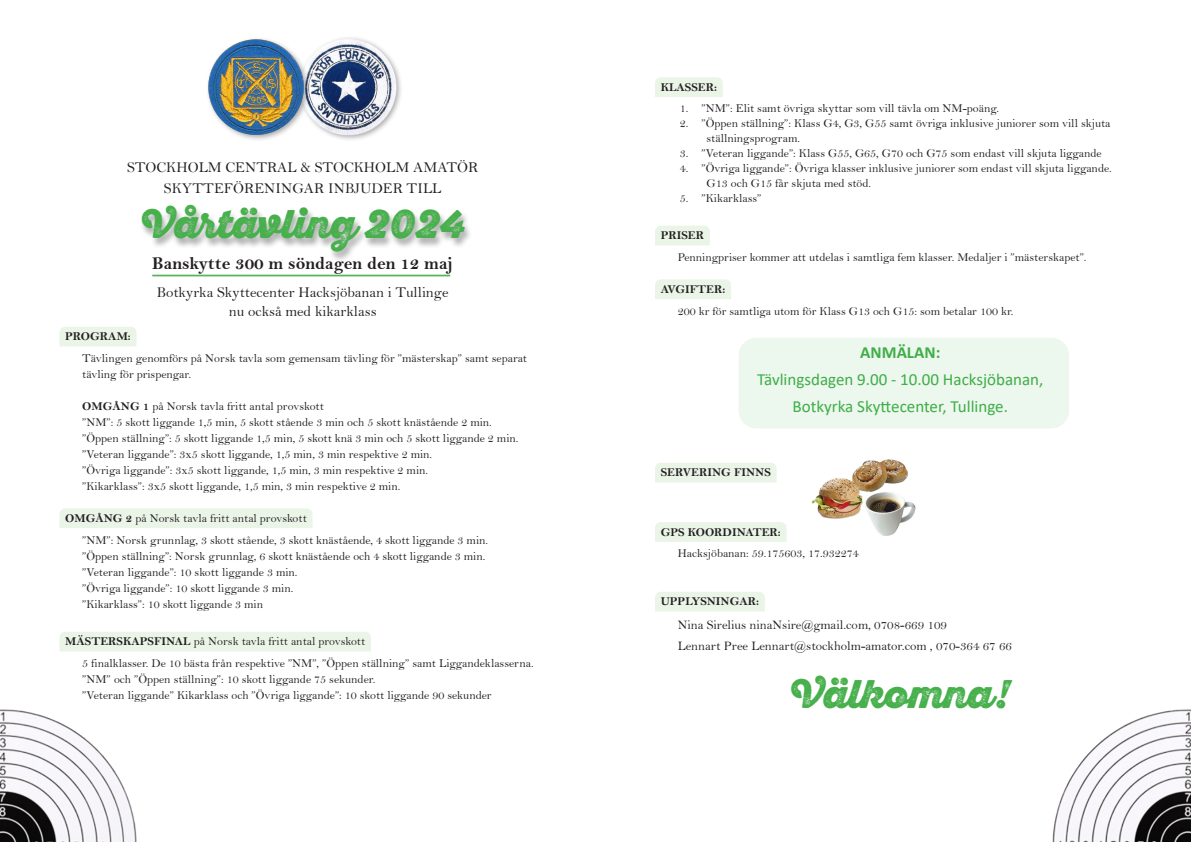
<style>
.page{position:relative;width:1191px;height:842px;background:#fff}
.page>*{position:absolute;margin:0;border:0;box-sizing:border-box;transform-origin:0 0}
.Rubrik{font:40px "Sant Elia Rough Black Two";color:#47b04c}
.VAD{font:18px "Bell MT Bold";color:#231f20}
.anmälan{font:17px "Calibri";color:#40ae49}
.anmälan-2{font:700 17px "Calibri";color:#40ae49}
.Var{font:15px/19px "Bell";color:#231f20;text-align:center}
.Inledning{font:15px/21px "Bell";color:#231f20;text-align:center}
.info{font:13px "Bell";color:#231f20}
.Brödtext{font:12px "Bell";color:#231f20}
.Klasser{font:12px/15px "Bell";color:#231f20}
.Bröd_bold{font:12px "Bell";color:#231f20}
.Bröd_bold-2{font:12px "Bell MT Bold";color:#231f20}
.s1{font-family:"Bell MT Bold"}
</style>
<div class="page">
<svg style="left:655px;top:77px;width:68px;height:20px"></svg>
<svg style="left:655px;top:226px;width:55px;height:19px"></svg>
<div style="left:655px;top:279px;width:76px;height:20px;background:#eaf4e7"></div>
<div style="left:655px;top:463px;width:121px;height:19px;background:#eaf4e7"></div>
<div style="left:655px;top:522px;width:131px;height:20px;background:#eaf4e7"></div>
<div style="left:655px;top:592px;width:110px;height:19px;background:#eaf4e7"></div>
<hr style="left:152px;top:275px;width:298px;height:1px;background:#40ae49">
<hr style="left:152px;top:276px;width:298px;height:1px;background:#40ae49">
<svg style="left:60px;top:327px;width:76px;height:19px"></svg>
<div style="left:60px;top:508px;width:252px;height:20px;background:#eaf4e7"></div>
<div style="left:60px;top:632px;width:311px;height:19px;background:#eaf4e7"></div>
<div style="left:139px;top:206px;width:334px;height:57px;background:#231f20;opacity:.36"></div>
<div style="left:739px;top:339px;width:329px;height:89px;background:#ecf7ed;border-radius:17px"></div>
<div style="left:739px;top:338px;width:329px;height:90px;border:1px solid #40ae49;border-radius:17px"></div>
<div style="left:739px;top:339px;width:329px;height:88px;border:1px solid #40ae49;border-radius:17px"></div>
<img style="left:812px;top:459px;width:104px;height:77px">
<img style="left:1052px;top:709px;width:139px;height:133px">
<img style="left:0;top:709px;width:137px;height:133px">
<div style="left:297px;top:36px;width:106px;height:106px;background:#231f20;opacity:.4"></div>
<img style="left:311px;top:38px;width:85px;height:97px">
<div style="left:206px;top:37px;width:105px;height:105px;background:#231f20;opacity:.4"></div>
<img style="left:209px;top:40px;width:95px;height:95px">
<p class="Inledning" style="left:127px;top:157px;width:352px">STOCKHOLM CENTRAL &amp; STOCKHOLM AMATÖR<br>SKYTTEFÖRENINGAR INBJUDER TILL</p>
<p class="Rubrik" style="left:139px;top:201px;width:329px">Vårtävling 2024</p>
<p class="VAD" style="left:152px;top:253px;width:302px">Banskytte 300 m söndagen den 12 maj</p>
<p class="Var" style="left:157px;top:282px;width:293px">Botkyrka Skyttecenter Hacksjöbanan i Tullinge nu också med kikarklass</p>
<p class="Bröd_bold-2" style="left:65px;top:329px;width:67px">PROGRAM:</p>
<p class="Brödtext" style="left:82px;top:351px;width:446px">Tävlingen genomförs på Norsk tavla som gemensam tävling för ”mästerskap” samt separat</p>
<p class="Brödtext" style="left:82px;top:367px;width:110px">tävling för prispengar.</p>
<p class="Brödtext" style="left:82px;top:399px;width:243px"><span class="s1">OMGÅNG 1</span> på Norsk tavla fritt antal provskott</p>
<p class="Brödtext" style="left:82px;top:415px;width:411px">”NM”: 5 skott liggande 1,5 min, 5 skott stående 3 min och 5 skott knästående 2 min.</p>
<p class="Brödtext" style="left:82px;top:431px;width:438px">”Öppen ställning”: 5 skott liggande 1,5 min, 5 skott knä 3 min och 5 skott liggande 2 min.</p>
<p class="Brödtext" style="left:82px;top:447px;width:351px">”Veteran liggande”: 3x5 skott liggande, 1,5 min, 3 min respektive 2 min.</p>
<p class="Brödtext" style="left:82px;top:463px;width:347px">”Övriga liggande”: 3x5 skott liggande, 1,5 min, 3 min respektive 2 min.</p>
<p class="Brödtext" style="left:82px;top:479px;width:320px">”Kikarklass”: 3x5 skott liggande, 1,5 min, 3 min respektive 2 min.</p>
<p class="Bröd_bold" style="left:65px;top:511px;width:243px"><span class="s1">OMGÅNG 2</span> på Norsk tavla fritt antal provskott</p>
<p class="Brödtext" style="left:82px;top:533px;width:407px">”NM”: Norsk grunnlag, 3 skott stående, 3 skott knästående, 4 skott liggande 3 min.</p>
<p class="Brödtext" style="left:82px;top:549px;width:405px">”Öppen ställning”: Norsk grunnlag, 6 skott knästående och 4 skott liggande 3 min.</p>
<p class="Brödtext" style="left:82px;top:565px;width:217px">”Veteran liggande”: 10 skott liggande 3 min.</p>
<p class="Brödtext" style="left:82px;top:581px;width:213px">”Övriga liggande”: 10 skott liggande 3 min.</p>
<p class="Brödtext" style="left:82px;top:597px;width:182px">”Kikarklass”: 10 skott liggande 3 min</p>
<p class="Bröd_bold" style="left:65px;top:634px;width:301px"><span class="s1">MÄSTERSKAPSFINAL</span> på Norsk tavla fritt antal provskott</p>
<p class="Brödtext" style="left:82px;top:656px;width:453px">5 finalklasser. De 10 bästa från respektive ”NM”, ”Öppen ställning” samt Liggandeklasserna.</p>
<p class="Brödtext" style="left:82px;top:672px;width:295px">”NM” och ”Öppen ställning”: 10 skott liggande 75 sekunder.</p>
<p class="Brödtext" style="left:82px;top:688px;width:411px">”Veteran liggande” Kikarklass och ”Övriga liggande”: 10 skott liggande 90 sekunder</p>
<p class="Bröd_bold-2" style="left:660px;top:80px;width:58px">KLASSER:</p>
<p class="Klasser" style="left:680px;top:100px;width:321px">1. ”NM”: Elit samt övriga skyttar som vill tävla om NM-poäng.</p>
<p class="Klasser" style="left:706px;top:115px;width:405px;text-indent:-27px">2. ”Öppen ställning”: Klass G4, G3, G55 samt övriga inklusive juniorer som vill skjuta ställningsprogram.</p>
<p class="Klasser" style="left:680px;top:145px;width:423px">3. ”Veteran liggande”: Klass G55, G65, G70 och G75 som endast vill skjuta liggande</p>
<p class="Klasser" style="left:706px;top:160px;width:407px;text-indent:-27px">4. ”Övriga liggande”: Övriga klasser inklusive juniorer som endast vill skjuta liggande.<br>G13 och G15 får skjuta med stöd.</p>
<p class="Klasser" style="left:680px;top:190px;width:83px">5. ”Kikarklass”</p>
<p class="Bröd_bold-2" style="left:660px;top:228px;width:45px">PRISER</p>
<p class="Brödtext" style="left:677px;top:250px;width:410px">Penningpriser kommer att utdelas i samtliga fem klasser. Medaljer i ”mästerskapet”.</p>
<p class="Bröd_bold-2" style="left:660px;top:282px;width:66px">AVGIFTER:</p>
<p class="Brödtext" style="left:677px;top:304px;width:337px">200 kr för samtliga utom för Klass G13 och G15: som betalar 100 kr.</p>
<p class="anmälan-2" style="left:860px;top:340px;width:82px">ANMÄLAN:</p>
<p class="anmälan" style="left:757px;top:367px;width:288px">Tävlingsdagen 9.00 - 10.00 Hacksjöbanan,</p>
<p class="anmälan" style="left:792px;top:394px;width:217px">Botkyrka Skyttecenter, Tullinge.</p>
<p class="Bröd_bold-2" style="left:660px;top:465px;width:112px">SERVERING FINNS</p>
<p class="Bröd_bold-2" style="left:660px;top:525px;width:122px">GPS KOORDINATER:</p>
<p class="Brödtext" style="left:677px;top:546px;width:183px">Hacksjöbanan: 59.175603, 17.932274</p>
<p class="Bröd_bold-2" style="left:660px;top:594px;width:100px">UPPLYSNINGAR:</p>
<p class="info" style="left:677px;top:617px;width:271px">Nina Sirelius ninaNsire@gmail.com, 0708-669 109</p>
<p class="info" style="left:677px;top:638px;width:336px">Lennart Pree Lennart@stockholm-amator.com , 070-364 67 66</p>
<p class="Rubrik" style="left:788px;top:671px;width:222px">Välkomna!</p>
</div>
